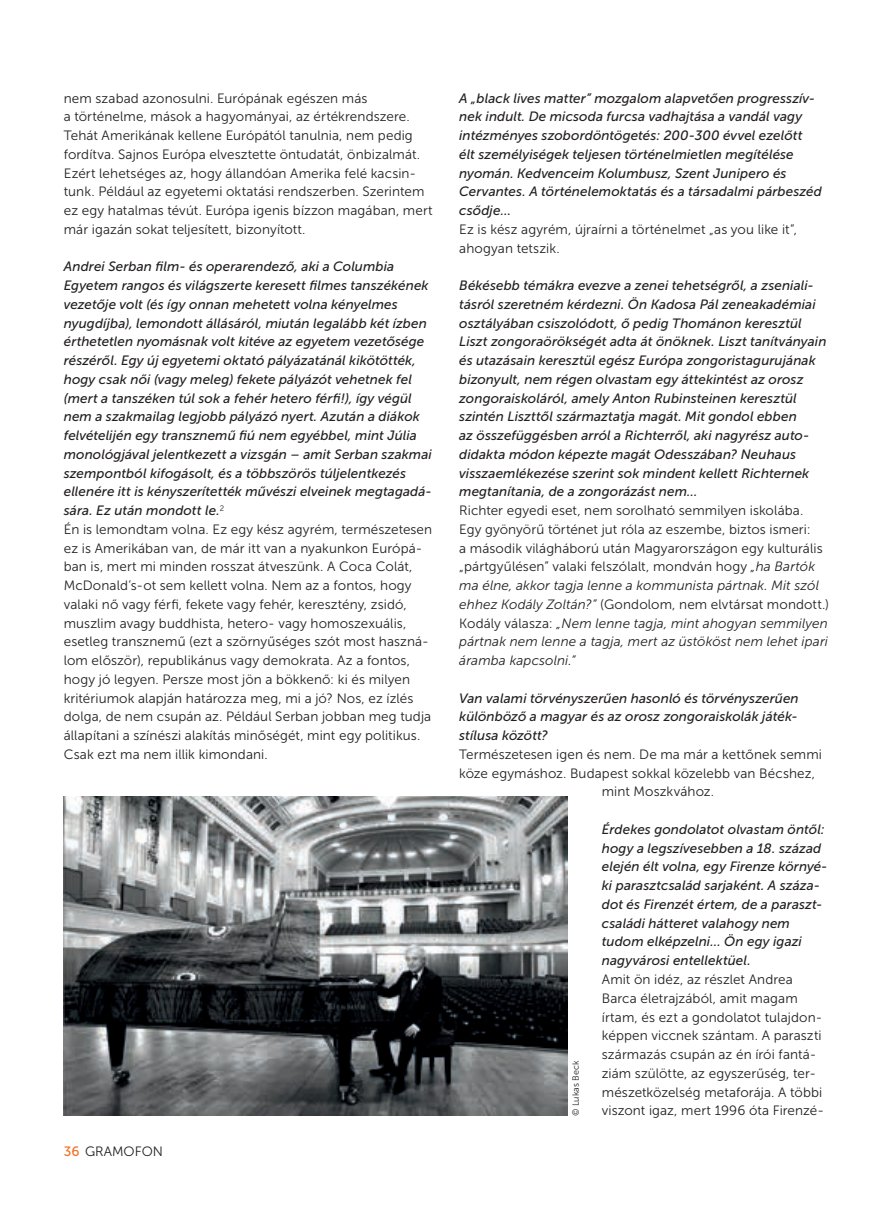
<style>
.page{position:relative;width:893px;height:1212px;background:#fff}
.page>*{position:absolute;margin:0;border:0;box-sizing:border-box;transform-origin:0 0}
.t1{font:italic 13.5px/18.8px "Museo Sans 500";letter-spacing:.005em;color:#231f20}
.t2{font:13.5px/18.8px "Museo Sans 300";letter-spacing:.005em;color:#231f20}
.t3{font:9px "Museo Sans 300";color:#231f20}
.s1{font-family:"Museo Sans 500";color:#f36e21}
.s2{font-style:italic}
</style>
<div class="page">
<img style="left:64px;top:796px;width:504px;height:319px">
<p class="t2" style="left:64px;top:89px;width:370px">nem szabad azonosulni. Európának egészen más<br>a történelme, mások a hagyományai, az értékrendszere.<br>Tehát Amerikának kellene Európától tanulnia, nem pedig fordítva. Sajnos Európa elvesztette öntudatát, önbizalmát.<br>Ezért lehetséges az, hogy állandóan Amerika felé kacsin&shy;tunk. Például az egyetemi oktatási rendszerben. Szerintem ez egy hatalmas tévút. Európa igenis bízzon magában, mert már igazán sokat teljesített, bizonyított.</p>
<p class="t1" style="left:64px;top:257px;width:370px">Andrei Serban film- és operarendező, aki a Columbia Egyetem rangos és világszerte keresett filmes tanszékének vezetője volt (és így onnan mehetett volna kényelmes nyugdíjba), lemondott állásáról, miután legalább két ízben érthetetlen nyomásnak volt kitéve az egyetem vezetősége részéről. Egy új egyetemi oktató pályázatánál kikötötték, hogy csak női (vagy meleg) fekete pályázót vehetnek fel (mert a tanszéken túl sok a fehér hetero férfi!), így végül nem a szakmailag legjobb pályázó nyert. Azután a diákok felvételijén egy transznemű fiú nem egyébbel, mint Júlia monológjával jelentkezett a vizsgán – amit Serban szakmai szempontból kifogásolt, és a többszörös túljelentkezés ellenére itt is kényszerítették művészi elveinek megtagadá&shy;sára. Ez után mondott le.<sup>2</sup></p>
<p class="t2" style="left:64px;top:520px;width:370px">Én is lemondtam volna. Ez egy kész agyrém, természetesen ez is Amerikában van, de már itt van a nyakunkon Európá&shy;ban is, mert mi minden rosszat átveszünk. A Coca Colát, McDonald’s-ot sem kellett volna. Nem az a fontos, hogy valaki nő vagy férfi, fekete vagy fehér, keresztény, zsidó, muszlim avagy buddhista, hetero- vagy homoszexuális, esetleg transznemű (ezt a szörnyűséges szót most haszná&shy;lom először), republikánus vagy demokrata. Az a fontos, hogy jó legyen. Persze most jön a bökkenő: ki és milyen kritériumok alapján határozza meg, mi a jó? Nos, ez ízlés dolga, de nem csupán az. Például Serban jobban meg tudja állapítani a színészi alakítás minőségét, mint egy politikus.<br>Csak ezt ma nem illik kimondani.</p>
<p class="t2" style="left:64px;top:1142px;width:101px"><span class="s1">36</span> GRAMOFON</p>
<p class="t1" style="left:459px;top:89px;width:364px">A „black lives matter” mozgalom alapvetően progresszív&shy;nek indult. De micsoda furcsa vadhajtása a vandál vagy intézményes szobordöntögetés: 200-300 évvel ezelőtt<br>élt személyiségek teljesen történelmietlen megítélése nyomán. Kedvenceim Kolumbusz, Szent Junipero és Cervantes. A történelemoktatás és a társadalmi párbeszéd csődje…</p>
<p class="t2" style="left:459px;top:220px;width:339px">Ez is kész agyrém, újraírni a történelmet „as you like it”, ahogyan tetszik.</p>
<p class="t1" style="left:459px;top:276px;width:369px">Békésebb témákra evezve a zenei tehetségről, a zseniali&shy;tásról szeretném kérdezni. Ön Kadosa Pál zeneakadémiai osztályában csiszolódott, ő pedig Thománon keresztül Liszt zongoraörökségét adta át önöknek. Liszt tanítványain és utazásain keresztül egész Európa zongoristagurujának bizonyult, nem régen olvastam egy áttekintést az orosz zongoraiskoláról, amely Anton Rubinsteinen keresztül szintén Liszttől származtatja magát. Mit gondol ebben<br>az összefüggésben arról a Richterről, aki nagyrész auto&shy;didakta módon képezte magát Odesszában? Neuhaus visszaemlékezése szerint sok mindent kellett Richternek megtanítania, de a zongorázást nem…</p>
<p class="t2" style="left:459px;top:501px;width:371px">Richter egyedi eset, nem sorolható semmilyen iskolába.<br>Egy gyönyörű történet jut róla az eszembe, biztos ismeri:<br>a második világháború után Magyarországon egy kulturális „pártgyűlésen” valaki felszólalt, mondván hogy <span class="s2">„ha Bartók ma élne, akkor tagja lenne a kommunista pártnak. Mit szól ehhez Kodály Zoltán?”</span> (Gondolom, nem elvtársat mondott.)<br>Kodály válasza: <span class="s2">„Nem lenne tagja, mint ahogyan semmilyen pártnak nem lenne a tagja, mert az üstököst nem lehet ipari áramba kapcsolni.”</span></p>
<p class="t1" style="left:459px;top:689px;width:341px">Van valami törvényszerűen hasonló és törvényszerűen különböző a magyar és az orosz zongoraiskolák játék&shy;stílusa között?</p>
<p class="t2" style="left:459px;top:745px;width:364px">Természetesen igen és nem. De ma már a kettőnek semmi</p>
<p class="t2" style="left:459px;top:764px;width:357px">köze egymáshoz. Budapest sokkal közelebb van Bécshez,</p>
<p class="t2" style="left:602px;top:782px;width:114px">mint Moszkvához.</p>
<p class="t1" style="left:602px;top:820px;width:227px">Érdekes gondolatot olvastam öntől: hogy a legszívesebben a 18. század elején élt volna, egy Firenze környé&shy;ki parasztcsalád sarjaként. A száza&shy;dot és Firenzét értem, de a paraszt&shy;családi hátteret valahogy nem tudom elképzelni… Ön egy igazi nagyvárosi entellektüel.</p>
<p class="t2" style="left:602px;top:970px;width:222px">Amit ön idéz, az részlet Andrea Barca életrajzából, amit magam írtam, és ezt a gondolatot tulajdon&shy;képpen viccnek szántam. A paraszti származás csupán az én írói fantá&shy;ziám szülötte, az egyszerűség, ter&shy;mészetközelség metaforája. A többi</p>
<p class="t3" style="left:571px;top:1116px;width:57px;rotate:-90deg">© Lukas Beck</p>
<p class="t2" style="left:602px;top:1101px;width:224px">viszont igaz, mert 1996 óta Firenzé-</p>
</div>
